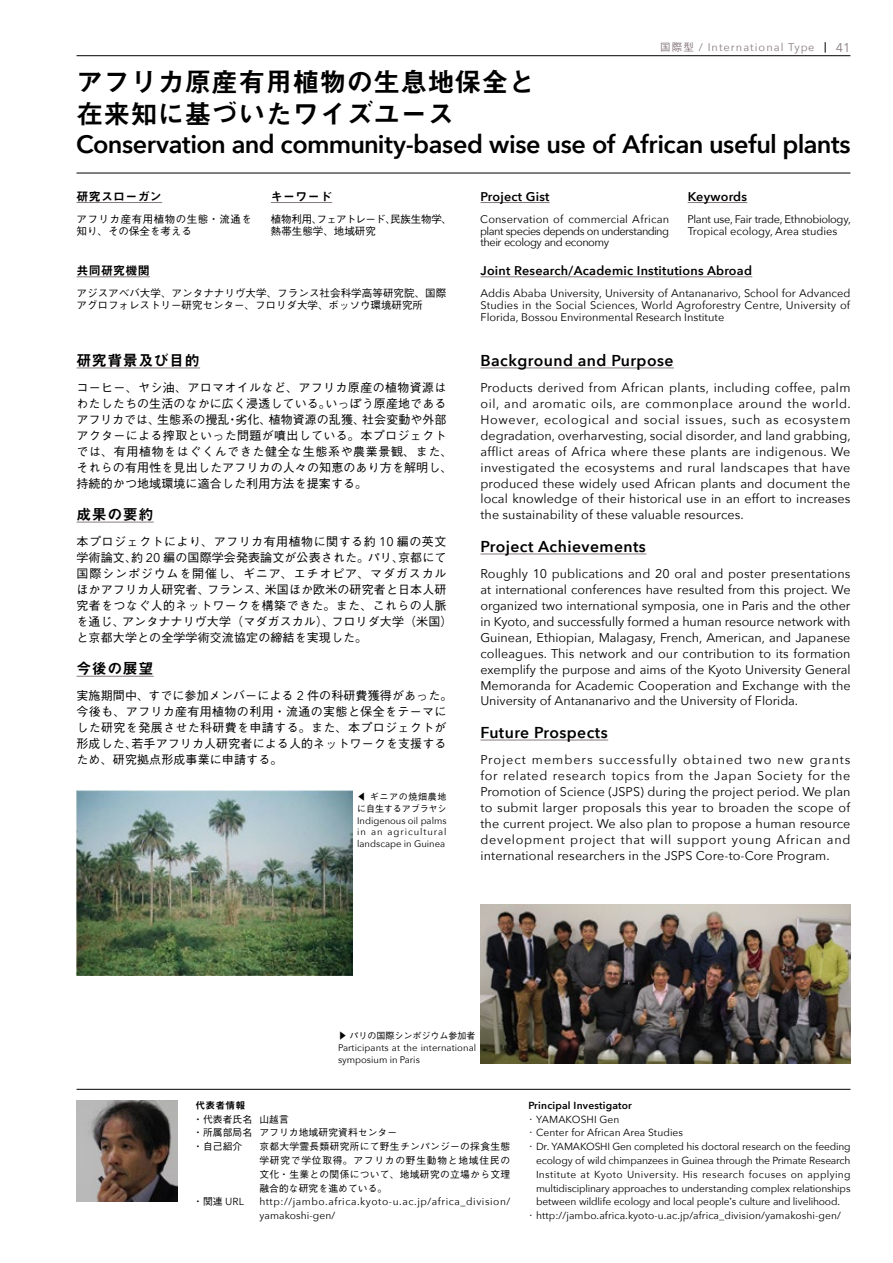
<style>
.page{position:relative;width:893px;height:1263px;background:#fff}
.page>*{position:absolute;margin:0;border:0;box-sizing:border-box;transform-origin:0 0}
.t1{font:27px/32px "Midashi Go Pr 5 MB31";color:#000}
.t2{font:600 25.2px "Avenir Next";letter-spacing:-.02em;color:#000}
.t3{font:600 15.75px "Avenir Next";letter-spacing:.03em;color:#000}
.t4{font:15px "Midashi Go Pr 5 MB31";letter-spacing:.03em;color:#000}
.t5{font:12.6px/15.9px "Avenir Next";letter-spacing:.005em;color:#000;text-align:justify}
.t6{font:600 12.6px "Avenir Next";letter-spacing:.02em;color:#000}
.t7{font:12.6px "Avenir Next";color:#877a81}
.t8{font:500 12px/15.9px "Gothic BBB Pr 5";letter-spacing:.01em;color:#000}
.t9{font:12px "Midashi Go Pr 5 MB31";letter-spacing:.02em;color:#000}
.t10{font:10.95px/11.7px "Avenir Next";letter-spacing:-.02em;color:#000;text-align:justify}
.t11{font:10.95px "Avenir Next";letter-spacing:.095em;color:#877a81}
.t12{font:500 10.5px/11.7px "Gothic BBB Pr 5";color:#000}
.t13{font:500 10.5px/11.7px "Gothic BBB Pr 5";letter-spacing:.05em;color:#000}
.t14{font:10.2px "Avenir Next";letter-spacing:-.01em;color:#000}
.t15{font:10.2px "Avenir Next";letter-spacing:.01em;color:#000}
.t16{font:10.2px/13.8px "Avenir Next";letter-spacing:.055em;color:#000}
.t17{font:10.2px "Avenir Next";letter-spacing:.035em;color:#000}
.t18{font:600 10.2px "Avenir Next";letter-spacing:.02em;color:#000}
.t19{font:500 9.75px/13.8px "Gothic BBB Pr 5";letter-spacing:.01em;color:#000}
.t20{font:9.75px "Midashi Go Pr 5 MB31";letter-spacing:.02em;color:#000}
.t21{font:9.45px/11.7px "Avenir Next";color:#000}
.t22{font:500 9px/11.7px "Gothic BBB Pr 5";color:#000}
.s1{font-family:"Gothic BBB Pr 5";font-weight:500;font-size:10.5px}
.s2{font-family:"Avenir Next";font-weight:400;font-size:12.6px}
.s3{font-family:"Avenir Next";font-weight:400;font-size:10.2px}
.s4{font-family:"Gothic BBB Pr 5";font-weight:500;font-size:9.75px}
</style>
<div class="page">
<hr style="left:77px;top:1089px;width:773px;height:1px;background:#000">
<img style="left:77px;top:1100px;width:101px;height:101px">
<hr style="left:77px;top:173px;width:773px;height:1px;background:#000">
<hr style="left:77px;top:368px;width:123px;height:1px;background:#877a81">
<hr style="left:77px;top:522px;width:77px;height:1px;background:#877a81">
<hr style="left:77px;top:676px;width:77px;height:1px;background:#877a81">
<hr style="left:480px;top:368px;width:194px;height:1px;background:#877a81">
<hr style="left:480px;top:554px;width:166px;height:1px;background:#877a81">
<hr style="left:480px;top:740px;width:128px;height:1px;background:#877a81">
<hr style="left:77px;top:202px;width:85px;height:1px;background:#877a81">
<hr style="left:480px;top:202px;width:70px;height:1px;background:#877a81">
<hr style="left:271px;top:202px;width:61px;height:1px;background:#877a81">
<hr style="left:688px;top:202px;width:59px;height:1px;background:#877a81">
<hr style="left:77px;top:276px;width:73px;height:1px;background:#877a81">
<hr style="left:480px;top:276px;width:272px;height:1px;background:#877a81">
<img style="left:77px;top:791px;width:276px;height:185px">
<img style="left:480px;top:905px;width:370px;height:158px">
<hr style="left:77px;top:55px;width:773px;height:1px;background:#000">
<p class="t11" style="left:660px;top:38px;width:156px"><span class="s1">国際型</span> / International Type</p>
<p class="t7" style="left:836px;top:37px;width:16px">41</p>
<h1 class="t1" style="left:77px;top:64px;width:461px">アフリカ原産有用植物の生息地保全と在来知に基づいたワイズユース</h1>
<h2 class="t2" style="left:76px;top:123px;width:776px">Conservation and community-based wise use of African useful plants</h2>
<p class="t9" style="left:77px;top:187px;width:87px">研究スローガン</p>
<p class="t13" style="left:77px;top:212px;width:177px">アフリカ産有用植物の生態・流通を知り、その保全を考える</p>
<p class="t9" style="left:271px;top:187px;width:62px">キーワード</p>
<p class="t12" style="left:271px;top:212px;width:183px">植物利用、フェアトレード、民族生物学、熱帯生態学、地域研究</p>
<p class="t9" style="left:77px;top:261px;width:75px">共同研究機関</p>
<p class="t12" style="left:77px;top:286px;width:371px">アジスアベバ大学、アンタナナリヴ大学、フランス社会科学高等研究院、国際アグロフォレストリー研究センター、フロリダ大学、ボッソウ環境研究所</p>
<p class="t4" style="left:77px;top:348px;width:125px">研究背景及び目的</p>
<p class="t8" style="left:76px;top:378px;width:378px">コーヒー、ヤシ油、アロマオイルなど、アフリカ原産の植物資源はわたしたちの生活のなかに広く浸透している。いっぽう原産地であるアフリカでは、生態系の攪乱・劣化、植物資源の乱獲、社会変動や外部アクターによる搾取といった問題が噴出している。本プロジェクトでは、有用植物をはぐくんできた健全な生態系や農業景観、また、それらの有用性を見出したアフリカの人々の知恵のあり方を解明し、持続的かつ地域環境に適合した利用方法を提案する。</p>
<p class="t4" style="left:77px;top:502px;width:78px">成果の要約</p>
<p class="t8" style="left:77px;top:532px;width:377px">本プロジェクトにより、アフリカ有用植物に関する約 <span class="s2">10</span> 編の英文学術論文、約 <span class="s2">20</span> 編の国際学会発表論文が公表された。パリ、京都にて国際シンポジウムを開催し、ギニア、エチオピア、マダガスカルほかアフリカ人研究者、フランス、米国ほか欧米の研究者と日本人研究者をつなぐ人的ネットワークを構築できた。また、これらの人脈を通じ、アンタナナリヴ大学（マダガスカル）、フロリダ大学（米国）と京都大学との全学学術交流協定の締結を実現した。</p>
<p class="t4" style="left:77px;top:656px;width:78px">今後の展望</p>
<p class="t8" style="left:77px;top:687px;width:377px">実施期間中、すでに参加メンバーによる <span class="s2">2</span> 件の科研費獲得があった。今後も、アフリカ産有用植物の利用・流通の実態と保全をテーマにした研究を発展させた科研費を申請する。また、本プロジェクトが形成した、若手アフリカ人研究者による人的ネットワークを支援するため、研究拠点形成事業に申請する。</p>
<p class="t22" style="left:357px;top:790px;width:91px">◀ ギニアの焼畑農地に自生するアブラヤシ</p>
<p class="t21" style="left:357px;top:814px;width:91px;text-align:justify">Indigenous oil palms in an agricultural landscape in Guinea</p>
<p class="t6" style="left:480px;top:186px;width:70px">Project Gist</p>
<p class="t10" style="left:480px;top:213px;width:190px">Conservation of commercial African plant species depends on understanding their ecology and economy</p>
<p class="t6" style="left:688px;top:186px;width:61px">Keywords</p>
<p class="t10" style="left:687px;top:213px;width:165px">Plant use, Fair trade, Ethnobiology,<br>Tropical ecology, Area studies</p>
<p class="t6" style="left:480px;top:260px;width:273px">Joint Research/Academic Institutions Abroad</p>
<p class="t10" style="left:480px;top:287px;width:371px">Addis Ababa University, University of Antananarivo, School for Advanced Studies in the Social Sciences, World Agroforestry Centre, University of Florida, Bossou Environmental Research Institute</p>
<p class="t3" style="left:480px;top:347px;width:195px">Background and Purpose</p>
<p class="t5" style="left:480px;top:379px;width:372px">Products derived from African plants, including coffee, palm oil, and aromatic oils, are commonplace around the world.<br>However, ecological and social issues, such as ecosystem degradation, overharvesting, social disorder, and land grabbing, afflict areas of Africa where these plants are indigenous. We investigated the ecosystems and rural landscapes that have produced these widely used African plants and document the local knowledge of their historical use in an effort to increases the sustainability of these valuable resources.</p>
<p class="t3" style="left:480px;top:533px;width:167px">Project Achievements</p>
<p class="t5" style="left:480px;top:565px;width:372px">Roughly 10 publications and 20 oral and poster presentations at international conferences have resulted from this project. We organized two international symposia, one in Paris and the other in Kyoto, and successfully formed a human resource network with Guinean, Ethiopian, Malagasy, French, American, and Japanese colleagues. This network and our contribution to its formation exemplify the purpose and aims of the Kyoto University General Memoranda for Academic Cooperation and Exchange with the University of Antananarivo and the University of Florida.</p>
<p class="t3" style="left:480px;top:719px;width:129px">Future Prospects</p>
<p class="t5" style="left:480px;top:751px;width:372px">Project members successfully obtained two new grants for related research topics from the Japan Society for the Promotion of Science (JSPS) during the project period. We plan to submit larger proposals this year to broaden the scope of the current project. We also plan to propose a human resource development project that will support young African and international researchers in the JSPS Core-to-Core Program.</p>
<p class="t22" style="left:338px;top:1029px;width:139px">▶ パリの国際シンポジウム参加者</p>
<p class="t21" style="left:338px;top:1041px;width:140px">Participants at the international symposium in Paris</p>
<p class="t20" style="left:196px;top:1097px;width:51px">代表者情報</p>
<p class="t19" style="left:193px;top:1111px;width:205px">・代表者氏名 山越言<br>・所属部局名 アフリカ地域研究資料センター・自己紹介</p>
<p class="t19" style="left:259px;top:1139px;width:252px;text-align:justify">京都大学霊長類研究所にて野生チンパンジーの採食生態学研究で学位取得。アフリカの野生動物と地域住民の文化・生業との関係について、地域研究の立場から文理融合的な研究を進めている。</p>
<p class="t19" style="left:193px;top:1194px;width:52px">・関連 <span class="s3">URL</span></p>
<p class="t16" style="left:259px;top:1194px;width:252px">http://jambo.africa.kyoto-u.ac.jp/africa_division/ yamakoshi-gen/</p>
<p class="t18" style="left:528px;top:1096px;width:105px">Principal Investigator</p>
<p class="t15" style="left:528px;top:1110px;width:93px"><span class="s4">･</span> YAMAKOSHI Gen</p>
<p class="t15" style="left:528px;top:1124px;width:156px"><span class="s4">･</span> Center for African Area Studies</p>
<p class="t14" style="left:528px;top:1138px;width:324px"><span class="s4">･</span> Dr. YAMAKOSHI Gen completed his doctoral research on the feeding</p>
<p class="t14" style="left:536px;top:1152px;width:316px">ecology of wild chimpanzees in Guinea through the Primate Research</p>
<p class="t17" style="left:536px;top:1166px;width:316px">Institute at Kyoto University. His research focuses on applying</p>
<p class="t14" style="left:536px;top:1179px;width:316px">multidisciplinary approaches to understanding complex relationships</p>
<p class="t14" style="left:536px;top:1193px;width:305px">between wildlife ecology and local people<span class="s4">ʼ</span>s culture and livelihood.</p>
<p class="t15" style="left:528px;top:1207px;width:314px"><span class="s4">･</span> http://jambo.africa.kyoto-u.ac.jp/africa_division/yamakoshi-gen/</p>
</div>
